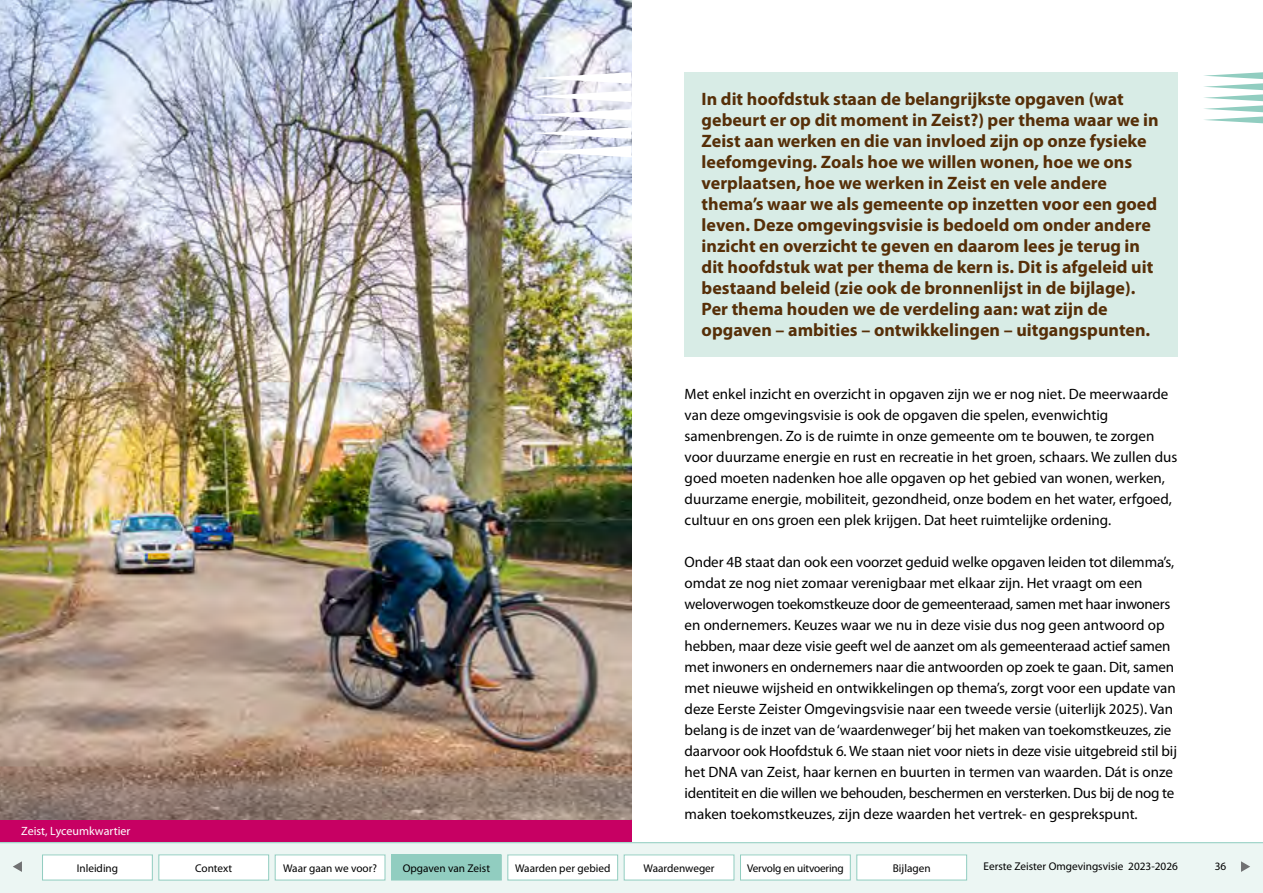
<style>
.page{position:relative;width:1263px;height:893px;background:#fff}
.page>*{position:absolute;margin:0;border:0;box-sizing:border-box;transform-origin:0 0}
.P__Introtekst{font:700 18px/21px "Myriad Pro";color:#562f08}
.P__Platte_tekst{font:15px/21px "Myriad Pro";color:#000}
.P__Bijschrift_WIT{font:12px "Myriad Pro";color:#fff}
.t1{font:11.25px "Myriad Pro";color:#000}
.t2{font:11.25px "Myriad Pro";letter-spacing:-.02em;color:#000}
</style>
<div class="page">
<div style="left:685px;top:72px;width:493px;height:285px;background:#d8ece6"></div>
<img style="left:0;top:0;width:631px;height:821px">
<svg style="left:531px;top:72px;width:100px;height:12px"></svg>
<svg style="left:531px;top:91px;width:100px;height:11px"></svg>
<svg style="left:531px;top:109px;width:100px;height:11px"></svg>
<svg style="left:531px;top:128px;width:100px;height:11px"></svg>
<svg style="left:531px;top:146px;width:100px;height:11px"></svg>
<svg style="left:1204px;top:72px;width:59px;height:51px"></svg>
<div style="left:0;top:821px;width:631px;height:21px;background:#c70063"></div>
<svg style="left:0;top:842px;width:1263px;height:51px;background:#e7f4f0"></svg>
<div style="left:43px;top:855px;width:109px;height:25px;background:#fff"></div>
<div style="left:42px;top:854px;width:111px;height:26px;border:1px solid #91cdc0"></div>
<div style="left:159px;top:855px;width:110px;height:25px;background:#fff"></div>
<div style="left:158px;top:854px;width:111px;height:26px;border:1px solid #91cdc0"></div>
<div style="left:275px;top:855px;width:110px;height:25px;background:#fff"></div>
<div style="left:275px;top:854px;width:110px;height:26px;border:1px solid #91cdc0"></div>
<div style="left:391px;top:855px;width:110px;height:25px;background:#91cdc0"></div>
<div style="left:391px;top:854px;width:111px;height:26px;border:1px solid #91cdc0"></div>
<div style="left:508px;top:855px;width:110px;height:25px;background:#fff"></div>
<div style="left:507px;top:854px;width:111px;height:26px;border:1px solid #91cdc0"></div>
<div style="left:624px;top:855px;width:110px;height:25px;background:#fff"></div>
<div style="left:624px;top:854px;width:110px;height:26px;border:1px solid #91cdc0"></div>
<div style="left:740px;top:855px;width:110px;height:25px;background:#fff"></div>
<div style="left:740px;top:854px;width:111px;height:26px;border:1px solid #91cdc0"></div>
<div style="left:857px;top:855px;width:110px;height:25px;background:#fff"></div>
<div style="left:856px;top:854px;width:111px;height:26px;border:1px solid #91cdc0"></div>
<svg style="left:13px;top:861px;width:9px;height:11px"></svg>
<svg style="left:1241px;top:861px;width:9px;height:11px"></svg>
<p class="P__Introtekst" style="left:702px;top:89px;width:458px">In dit hoofdstuk staan de belangrijkste opgaven (wat gebeurt er op dit moment in Zeist?) per thema waar we in Zeist aan werken en die van invloed zijn op onze fysieke leefomgeving. Zoals hoe we willen wonen, hoe we ons verplaatsen, hoe we werken in Zeist en vele andere thema’s waar we als gemeente op inzetten voor een goed leven. Deze omgevingsvisie is bedoeld om onder andere inzicht en overzicht te geven en daarom lees je terug in dit hoofdstuk wat per thema de kern is. Dit is afgeleid uit bestaand beleid (zie ook de bronnenlijst in de bijlage).<br>Per thema houden we de verdeling aan: wat zijn de opgaven – ambities – ontwikkelingen – uitgangspunten.</p>
<p class="P__Platte_tekst" style="left:685px;top:384px;width:494px">Met enkel inzicht en overzicht in opgaven zijn we er nog niet. De meerwaarde van deze omgevingsvisie is ook de opgaven die spelen, evenwichtig samenbrengen. Zo is de ruimte in onze gemeente om te bouwen, te zorgen voor duurzame energie en rust en recreatie in het groen, schaars. We zullen dus goed moeten nadenken hoe alle opgaven op het gebied van wonen, werken, duurzame energie, mobiliteit, gezondheid, onze bodem en het water, erfgoed, cultuur en ons groen een plek krijgen. Dat heet ruimtelijke ordening.</p>
<p class="P__Platte_tekst" style="left:685px;top:552px;width:494px">Onder 4B staat dan ook een voorzet geduid welke opgaven leiden tot dilemma’s, omdat ze nog niet zomaar verenigbaar met elkaar zijn. Het vraagt om een weloverwogen toekomstkeuze door de gemeenteraad, samen met haar inwoners en ondernemers. Keuzes waar we nu in deze visie dus nog geen antwoord op hebben, maar deze visie geeft wel de aanzet om als gemeenteraad actief samen met inwoners en ondernemers naar die antwoorden op zoek te gaan. Dit, samen met nieuwe wijsheid en ontwikkelingen op thema’s, zorgt voor een update van deze Eerste Zeister Omgevingsvisie naar een tweede versie (uiterlijk 2025). Van belang is de inzet van de ‘waardenweger’ bij het maken van toekomstkeuzes, zie daarvoor ook Hoofdstuk 6. We staan niet voor niets in deze visie uitgebreid stil bij het DNA van Zeist, haar kernen en buurten in termen van waarden. Dát is onze identiteit en die willen we behouden, beschermen en versterken. Dus bij de nog te maken toekomstkeuzes, zijn deze waarden het vertrek- en gesprekspunt.</p>
<p class="P__Bijschrift_WIT" style="left:21px;top:825px;width:111px">Zeist, Lyceumkwartier</p>
<p class="t1" style="left:77px;top:862px;width:43px">Inleiding</p>
<p class="t1" style="left:195px;top:862px;width:39px">Context</p>
<p class="t1" style="left:283px;top:862px;width:95px">Waar gaan we voor?</p>
<p class="t1" style="left:403px;top:862px;width:89px">Opgaven van Zeist</p>
<p class="t1" style="left:515px;top:862px;width:97px">Waarden per gebied</p>
<p class="t1" style="left:643px;top:862px;width:73px">Waardenweger</p>
<p class="t2" style="left:747px;top:862px;width:98px">Vervolg en uitvoering</p>
<p class="t1" style="left:893px;top:862px;width:39px">Bijlagen</p>
<p class="t1" style="left:983px;top:860px;width:196px">Eerste Zeister Omgevingsvisie 2023-2026</p>
<p class="t1" style="left:1215px;top:860px;width:13px">36</p>
</div>
